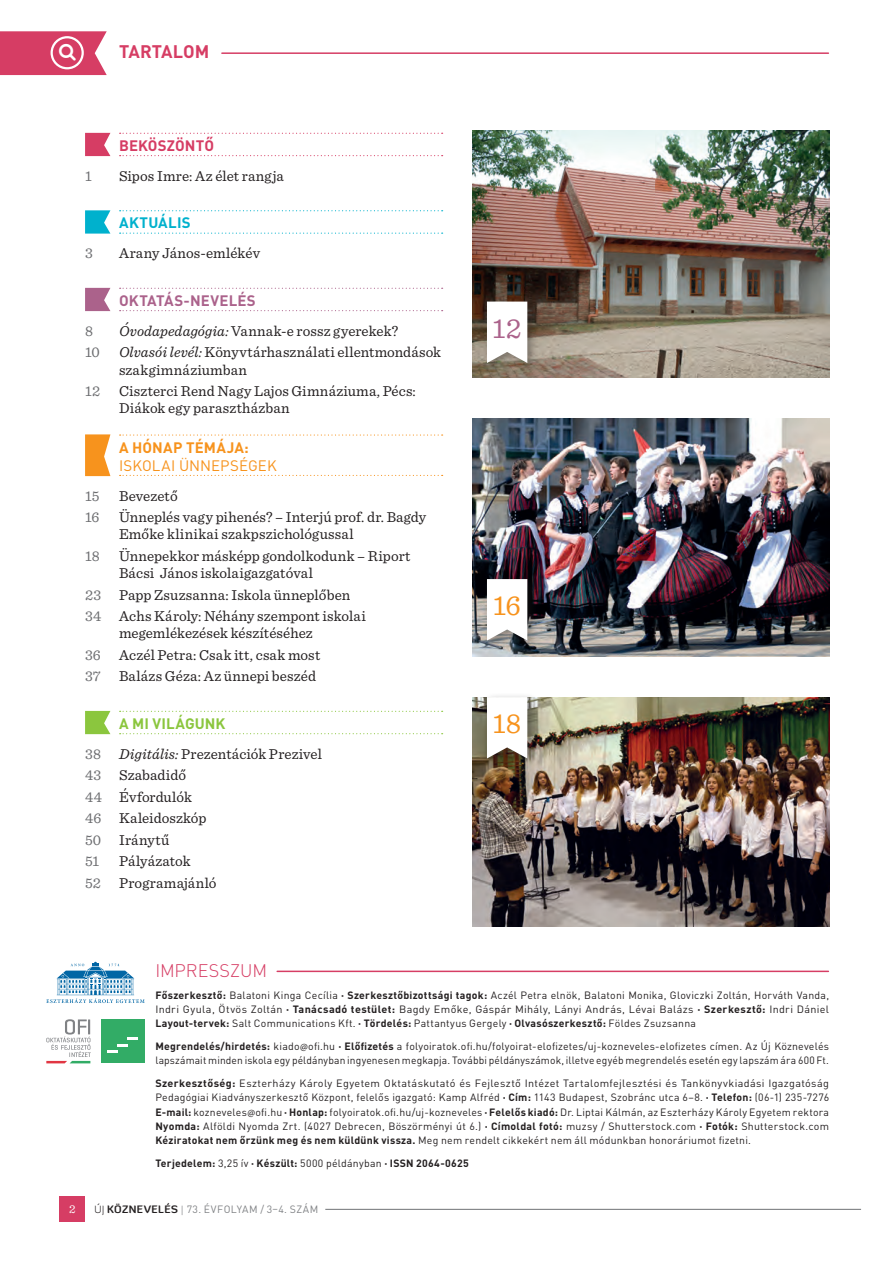
<style>
.page{position:relative;width:893px;height:1263px;background:#fff}
.page>*{position:absolute;margin:0;border:0;box-sizing:border-box;transform-origin:0 0}
.t1{font:29.1px "Sentinel";color:#f7931d}
.t2{font:29.1px "Sentinel";color:#ab628b}
.t3{font:300 18px "DIN Pro";color:#d63d64}
.t4{font:700 18px "DIN Pro";color:#d63d64}
.t5{font:15px/21.5px "Sentinel";letter-spacing:.005em;color:#231f20}
.t6{font:15px "DIN Pro";letter-spacing:.005em;color:#f7931d}
.t7{font:700 15px "DIN Pro";letter-spacing:.01em;color:#ab628b}
.t8{font:15px "Sentinel";letter-spacing:.005em;color:#6c6d70}
.t9{font:700 15px "DIN Pro";letter-spacing:.01em;color:#f7931d}
.t10{font:700 15px "DIN Pro";letter-spacing:.005em;color:#8bc63e}
.t11{font:700 15px "DIN Pro";letter-spacing:.005em;color:#d63d64}
.t12{font:700 15px "DIN Pro";letter-spacing:.015em;color:#00b1cd}
.t13{font:12px "Sentinel";color:#fff}
.t14{font:10.5px/14.2px "DIN Pro";letter-spacing:.02em;color:#231f20;text-align:justify}
.t15{font:700 10.5px "DIN Pro";letter-spacing:.02em;color:#231f20}
.t16{font:10.5px "DIN Pro";letter-spacing:.04em;color:#808285}
.s1{font-style:italic}
.s2{color:#6c6d70}
.s3{font-weight:700}
.s4{font-family:"Myriad Pro"}
.s5{font-weight:400}
.s6{font-family:"Diavlo";font-weight:300;color:#231f20}
.s7{font-family:"Diavlo";font-weight:700;color:#231f20}
.s8{font-family:"Sentinel"}
</style>
<div class="page">
<hr style="left:892px;top:0;width:1px;height:549px;background:#fef2e3">
<hr style="left:277px;top:971px;width:551px;height:1px;background:#d63d64">
<svg style="left:120px;top:133px;width:323px;height:1px"></svg>
<svg style="left:120px;top:155px;width:323px;height:1px"></svg>
<svg style="left:120px;top:210px;width:323px;height:1px"></svg>
<svg style="left:120px;top:233px;width:323px;height:1px"></svg>
<svg style="left:120px;top:288px;width:323px;height:1px"></svg>
<svg style="left:120px;top:310px;width:323px;height:1px"></svg>
<svg style="left:120px;top:434px;width:323px;height:2px"></svg>
<svg style="left:120px;top:475px;width:323px;height:1px"></svg>
<svg style="left:120px;top:711px;width:323px;height:1px"></svg>
<svg style="left:120px;top:733px;width:323px;height:1px"></svg>
<svg style="left:85px;top:133px;width:25px;height:23px"></svg>
<svg style="left:85px;top:210px;width:25px;height:24px"></svg>
<svg style="left:85px;top:288px;width:25px;height:23px"></svg>
<svg style="left:85px;top:711px;width:25px;height:23px"></svg>
<svg style="left:85px;top:434px;width:25px;height:42px"></svg>
<div style="left:101px;top:1019px;width:44px;height:44px;background:#32ac66"></div>
<svg style="left:107px;top:1038px;width:31px;height:15px"></svg>
<svg style="left:46px;top:1019px;width:45px;height:44px"></svg>
<div style="left:60px;top:1197px;width:25px;height:25px;background:#d63d64"></div>
<hr style="left:325px;top:1209px;width:536px;height:1px;background:#808285">
<hr style="left:222px;top:52px;width:606px;height:2px;background:#d63d64">
<svg style="left:46px;top:961px;width:99px;height:42px"></svg>
<img style="left:472px;top:131px;width:357px;height:246px">
<img style="left:472px;top:697px;width:357px;height:230px">
<div style="left:482px;top:296px;width:56px;height:77px;background:#231f20;opacity:.4"></div>
<svg style="left:487px;top:302px;width:40px;height:61px"></svg>
<img style="left:472px;top:418px;width:357px;height:238px">
<div style="left:482px;top:574px;width:56px;height:76px;background:#231f20;opacity:.4"></div>
<svg style="left:487px;top:579px;width:40px;height:61px"></svg>
<div style="left:482px;top:692px;width:56px;height:76px;background:#231f20;opacity:.4"></div>
<svg style="left:487px;top:697px;width:40px;height:61px"></svg>
<svg style="left:0;top:31px;width:107px;height:44px;background:#da5275"></svg>
<h2 class="t4" style="left:119px;top:40px;width:92px">TARTALOM</h2>
<h3 class="t11" style="left:119px;top:135px;width:97px">BEKÖSZÖNTŐ</h3>
<h3 class="t8" style="left:85px;top:165px;width:8px">1</h3>
<h3 class="t5" style="left:119px;top:164px;width:166px">Sipos Imre: Az élet rangja</h3>
<h3 class="t12" style="left:119px;top:213px;width:73px">AKTUÁLIS</h3>
<h3 class="t8" style="left:85px;top:242px;width:9px">3</h3>
<h3 class="t5" style="left:119px;top:242px;width:142px">Arany János-emlékév</h3>
<h3 class="t7" style="left:119px;top:290px;width:138px">OKTATÁS-NEVELÉS</h3>
<h3 class="t8" style="left:85px;top:320px;width:9px">8</h3>
<h3 class="t5" style="left:119px;top:319px;width:281px"><span class="s1">Óvodapedagógia:</span> Vannak-e rossz gyerekek?</h3>
<h3 class="t8" style="left:85px;top:341px;width:16px">10</h3>
<h3 class="t5" style="left:119px;top:343px;width:324px;line-height:17.2px"><span class="s1">Olvasói levél:</span> Könyvtárhasználati ellentmondások szakgimnáziumban</h3>
<h3 class="t8" style="left:85px;top:380px;width:17px">12</h3>
<h3 class="t5" style="left:119px;top:381px;width:298px;line-height:17.2px">Ciszterci Rend Nagy Lajos Gimnáziuma, Pécs:<br>Diákok egy parasztházban</h3>
<h3 class="t9" style="left:119px;top:437px;width:131px">A HÓNAP TÉMÁJA:</h3>
<h3 class="t6" style="left:119px;top:455px;width:159px">ISKOLAI ÜNNEPSÉGEK</h3>
<h3 class="t8" style="left:85px;top:484px;width:16px">15</h3>
<h3 class="t5" style="left:119px;top:484px;width:60px">Bevezető</h3>
<h3 class="t8" style="left:85px;top:506px;width:16px">16</h3>
<h3 class="t5" style="left:119px;top:507px;width:309px;line-height:17.2px">Ünneplés vagy pihenés? – Interjú prof. dr. Bagdy<br>Emőke klinikai szakpszichológussal</h3>
<h3 class="t8" style="left:85px;top:545px;width:16px">18</h3>
<h3 class="t5" style="left:119px;top:546px;width:293px;line-height:17.2px">Ünnepekkor másképp gondolkodunk – Riport<br>Bácsi János iskolaigazgatóval</h3>
<h3 class="t5" style="left:85px;top:583px;width:282px"><span class="s2">23</span> Papp Zsuzsanna: Iskola ünneplőben<br><span class="s2">34</span> Achs Károly: Néhány szempont iskolai</h3>
<h3 class="t5" style="left:85px;top:622px;width:237px;text-indent:34px">megemlékezések készítéséhez<br><span class="s2">36</span> Aczél Petra: Csak itt, csak most<br><span class="s2">37</span> Balázs Géza: Az ünnepi beszéd</h3>
<h3 class="t10" style="left:119px;top:713px;width:108px">A MI VILÁGUNK</h3>
<h3 class="t5" style="left:85px;top:742px;width:238px"><span class="s2">38</span> <span class="s1">Digitális:</span> Prezentációk Prezivel<br><span class="s2">43</span> Szabadidő<br><span class="s2">44</span> Évfordulók<br><span class="s2">46</span> Kaleidoszkóp<br><span class="s2">50</span> Iránytű<br><span class="s2">51</span></h3>
<h3 class="t5" style="left:85px;top:850px;width:133px;text-align:center">Pályázatok<br><span class="s2">52</span> Programajánló</h3>
<h2 class="t3" style="left:155px;top:959px;width:113px">IMPRESSZUM</h2>
<h1 class="t2" style="left:493px;top:306px;width:31px">12</h1>
<h1 class="t1" style="left:493px;top:584px;width:29px">16</h1>
<h1 class="t1" style="left:493px;top:701px;width:30px">18</h1>
<p class="t14" style="left:155px;top:987px;width:675px"><span class="s3">Főszerkesztő:</span> Balatoni Kinga Cecília <span class="s3">· Szerkesztőbizottsági tagok:</span> Aczél Petra elnök, Balatoni Monika, Gloviczki Zoltán, Horváth Vanda, Indri Gyula, Ötvös Zoltán <span class="s3">· Tanácsadó testület:</span> Bagdy Emőke, Gáspár Mihály, Lányi András, Lévai Balázs <span class="s3">· Szerkesztő:</span> Indri Dániel <span class="s3">Layout-tervek:</span> Salt Communications Kft. <span class="s3">· Tördelés:</span> Pattantyus Gergely <span class="s3">· Olvasószerkesztő:</span> Földes Zsuzsanna</p>
<p class="t14" style="left:155px;top:1039px;width:675px"><span class="s3">Megrendelés/hirdetés:</span> kiado<span class="s4">@</span>ofi.hu <span class="s3">· Előfizetés</span> a folyoiratok.ofi.hu/folyoirat-elofizetes/uj-kozneveles-elofizetes címen. Az Új Köznevelés lapszámait minden iskola egy példányban ingyenesen megkapja. További példányszámok, illetve egyéb megrendelés esetén egy lapszám ára 600 Ft.</p>
<p class="t14" style="left:155px;top:1076px;width:675px"><span class="s3">Szerkesztőség:</span> Eszterházy Károly Egyetem Oktatáskutató és Fejlesztő Intézet Tartalomfejlesztési és Tankönyvkiadási Igazgatóság Pedagógiai Kiadványszerkesztő Központ, felelős igazgató: Kamp Alfréd <span class="s3">· Cím:</span> 1143 Budapest, Szobránc utca 6–8. <span class="s3">· Telefon:</span> (06-1) 235-7276<br><span class="s3">E-mail:</span> kozneveles<span class="s4">@</span>ofi.hu <span class="s3">· Honlap:</span> folyoiratok.ofi.hu/uj-kozneveles <span class="s3">· Felelős kiadó:</span> Dr. Liptai Kálmán, az Eszterházy Károly Egyetem rektora <span class="s3">Nyomda:</span> Alföldi Nyomda Zrt. (4027 Debrecen, Böszörményi út 6.) <span class="s3">· Címoldal fotó:</span> muzsy / Shutterstock.com <span class="s3">· Fotók:</span> Shutterstock.com <span class="s3">Kéziratokat nem őrzünk meg és nem küldünk vissza.</span> Meg nem rendelt cikkekért nem áll módunkban honoráriumot fizetni.</p>
<p class="t15" style="left:155px;top:1156px;width:315px">Terjedelem: <span class="s5">3,25 ív</span> · Készült: <span class="s5">5000 példányban</span> · ISSN 2064-0625</p>
<p class="t13" style="left:69px;top:1200px;width:8px">2</p>
<p class="t16" style="left:95px;top:1202px;width:225px"><span class="s6">ÚJ</span> <span class="s7">KÖZNEVELÉS</span> <span class="s8">|</span> 73. ÉVFOLYAM / 3–4. SZÁM</p>
</div>
